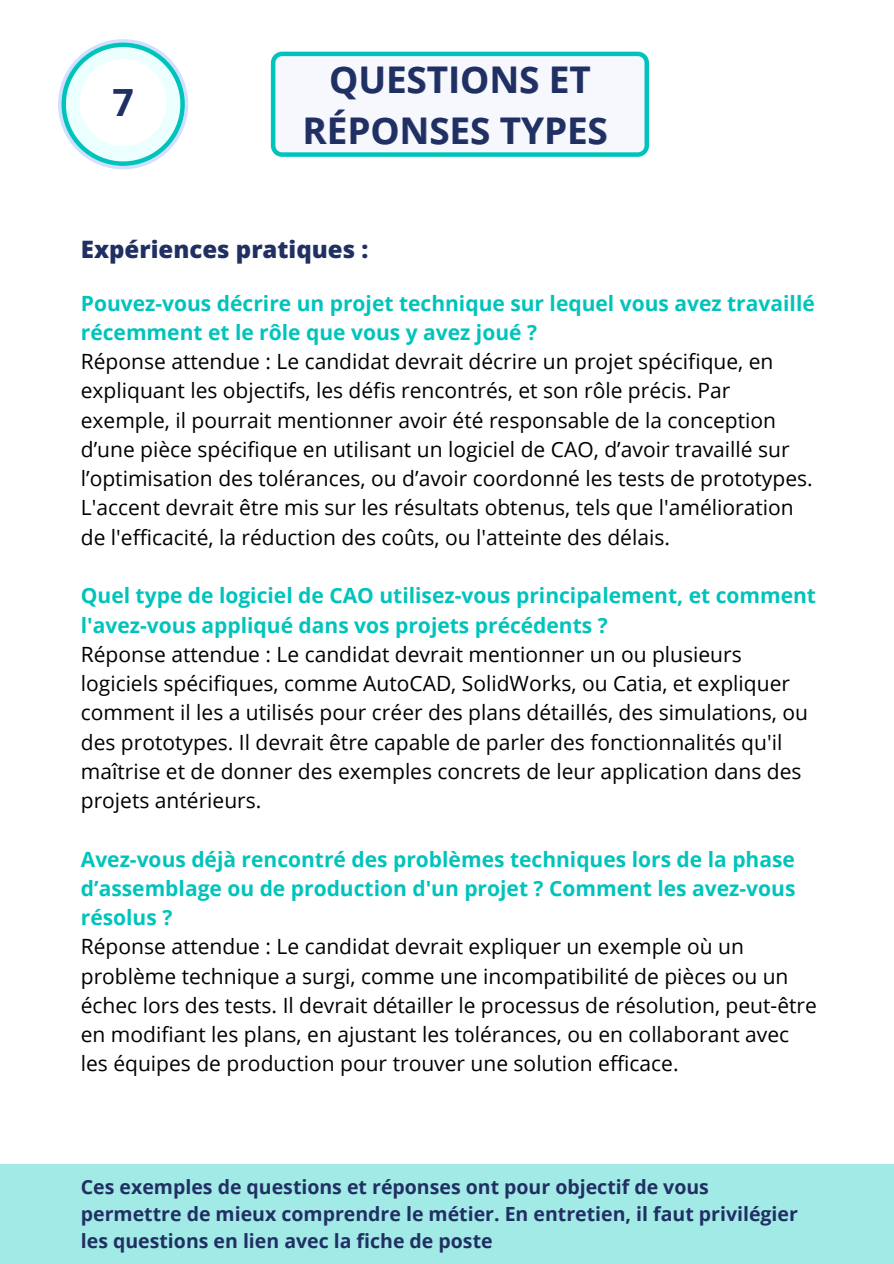
<style>
.page{position:relative;width:894px;height:1264px;background:#fff}
.page>*{position:absolute;margin:0;border:0;box-sizing:border-box;transform-origin:0 0}
.t1{font:700 37.5px "Open Sans";color:#213063}
.t2{font:700 36.6px "Open Sans";color:#213063}
.t3{font:800 24px "Open Sans";color:#213063}
.t4{font:21px/29.2px "Open Sans";color:#000}
.t5{font:700 21px/29.2px "Open Sans";color:#00c4bb}
.t6{font:700 19.5px/27px "Open Sans";color:#213063}
</style>
<div class="page">
<div style="left:0;top:1164px;width:893px;height:99px;background:#a2eae6"></div>
<div style="left:58px;top:39px;width:130px;height:130px;background:#d4deff;border-radius:50%"></div>
<svg style="left:61px;top:43px;width:124px;height:123px"></svg>
<div style="left:80px;top:59px;width:86px;height:87px;background:#fff;border-radius:50%"></div>
<svg style="left:271px;top:52px;width:377px;height:104px"></svg>
<p class="t1" style="left:112px;top:76px;width:23px">7</p>
<h1 class="t2" style="left:329px;top:54px;width:263px">QUESTIONS ET</h1>
<h2 class="t2" style="left:302px;top:104px;width:306px">RÉPONSES TYPES</h2>
<p class="t3" style="left:81px;top:232px;width:289px">Expériences pratiques :</p>
<p class="t5" style="left:81px;top:288px;width:735px">Pouvez-vous décrire un projet technique sur lequel vous avez travaillé récemment et le rôle que vous y avez joué ?</p>
<p class="t4" style="left:81px;top:346px;width:733px">Réponse attendue : Le candidat devrait décrire un projet spécifique, en expliquant les objectifs, les défis rencontrés, et son rôle précis. Par exemple, il pourrait mentionner avoir été responsable de la conception d’une pièce spécifique en utilisant un logiciel de CAO, d’avoir travaillé sur l’optimisation des tolérances, ou d’avoir coordonné les tests de prototypes.<br>L'accent devrait être mis sur les résultats obtenus, tels que l'amélioration de l'efficacité, la réduction des coûts, ou l'atteinte des délais.</p>
<p class="t5" style="left:81px;top:580px;width:736px">Quel type de logiciel de CAO utilisez-vous principalement, et comment l'avez-vous appliqué dans vos projets précédents ?</p>
<h3 class="t4" style="left:81px;top:639px;width:728px">Réponse attendue : Le candidat devrait mentionner un ou plusieurs logiciels spécifiques, comme AutoCAD, SolidWorks, ou Catia, et expliquer comment il les a utilisés pour créer des plans détaillés, des simulations, ou des prototypes. Il devrait être capable de parler des fonctionnalités qu'il maîtrise et de donner des exemples concrets de leur application dans des projets antérieurs.</h3>
<p class="t5" style="left:81px;top:843px;width:716px;text-align:justify">Avez-vous déjà rencontré des problèmes techniques lors de la phase d’assemblage ou de production d'un projet ? Comment les avez-vous résolus ?</p>
<p class="t4" style="left:81px;top:931px;width:737px">Réponse attendue : Le candidat devrait expliquer un exemple où un problème technique a surgi, comme une incompatibilité de pièces ou un échec lors des tests. Il devrait détailler le processus de résolution, peut-être en modifiant les plans, en ajustant les tolérances, ou en collaborant avec les équipes de production pour trouver une solution efficace.</p>
<p class="t6" style="left:81px;top:1172px;width:718px">Ces exemples de questions et réponses ont pour objectif de vous permettre de mieux comprendre le métier. En entretien, il faut privilégier les questions en lien avec la fiche de poste</p>
</div>
